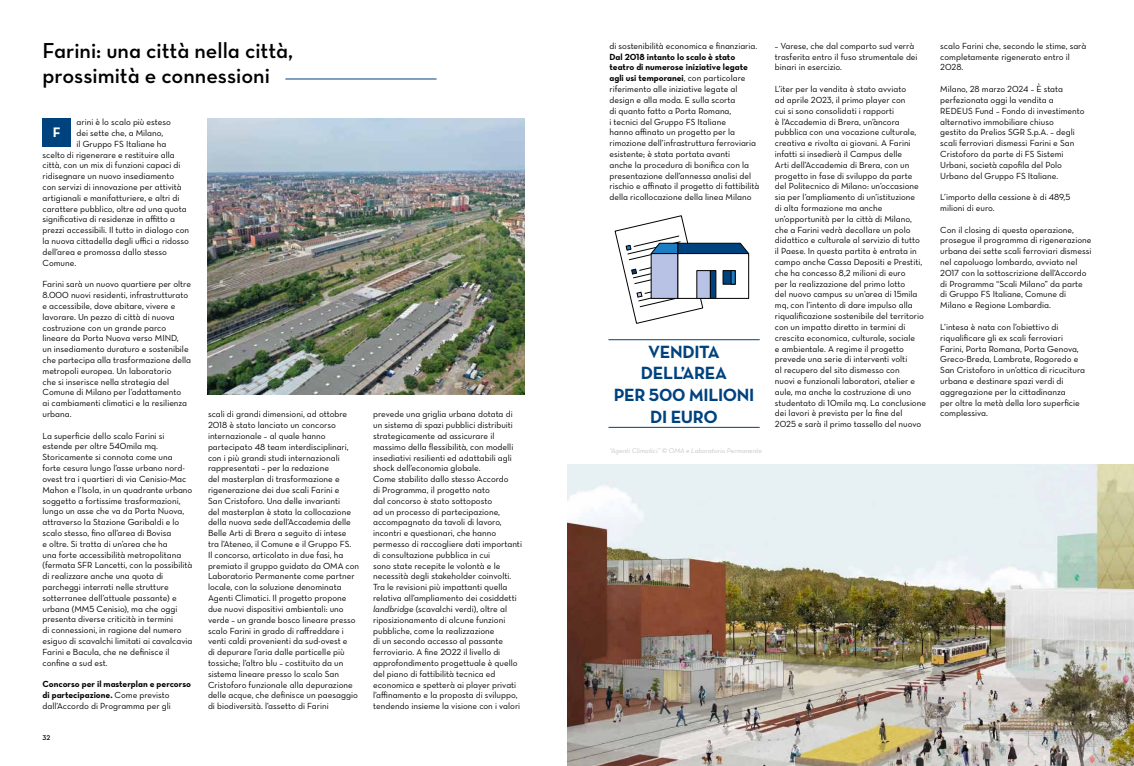
<style>
.page{position:relative;width:1134px;height:766px;background:#fff}
.page>*{position:absolute;margin:0;border:0;box-sizing:border-box;transform-origin:0 0}
.t1{font:22px/25px "Neutra Text Demi Alt";color:#000}
.t2{font:18px/21.6px "Neutra Text Bold Alt";letter-spacing:-.02em;color:#00427e;text-align:center}
.t3{font:14px "Neutra Text Bold Alt";color:#fff}
.t4{font:9px/10.8px "Neutra Text Book Alt";color:#000}
.t5{font:9px/10.8px "Neutra Text Bold Alt";color:#000}
.t6{font:7px "Neutra Text Book Italic Alt";color:#c7c4c4}
.t7{font:7px "Neutra Text Demi Alt";color:#000}
.s1{font-family:"Neutra Text Book Alt"}
.s2{font-family:"Neutra Text Book Italic Alt"}
</style>
<div class="page">
<hr style="left:285px;top:78px;width:152px;height:1px;background:#00427e">
<div style="left:43px;top:118px;width:28px;height:28px;background:#00427e"></div>
<img style="left:208px;top:119px;width:316px;height:275px">
<hr style="left:608px;top:339px;width:152px;height:1px;background:#00427e">
<hr style="left:608px;top:426px;width:152px;height:1px;background:#00427e">
<img style="left:567px;top:464px;width:567px;height:301px">
<svg style="left:614px;top:215px;width:135px;height:109px"></svg>
<div style="left:677px;top:253px;width:72px;height:45px;background:#fff;border:1px solid #020203"></div>
<div style="left:651px;top:253px;width:27px;height:45px;background:#b8c2e4;border:1px solid #020203"></div>
<svg style="left:696px;top:270px;width:15px;height:28px"></svg>
<svg style="left:710px;top:270px;width:6px;height:28px"></svg>
<svg style="left:723px;top:270px;width:8px;height:14px"></svg>
<svg style="left:731px;top:270px;width:4px;height:14px"></svg>
<h1 class="t1" style="left:43px;top:38px;width:252px">Farini: una città nella città, prossimità e connessioni</h1>
<p class="t4" style="left:77px;top:116px;width:96px">arini è lo scalo più esteso</p>
<p class="t4" style="left:77px;top:127px;width:88px">dei sette che, a Milano,</p>
<p class="t4" style="left:77px;top:138px;width:91px">il Gruppo FS Italiane ha</p>
<p class="t4" style="left:43px;top:149px;width:134px">scelto di rigenerare e restituire alla</p>
<p class="t4" style="left:43px;top:160px;width:140px">città, con un mix di funzioni capaci di</p>
<p class="t4" style="left:43px;top:170px;width:133px">ridisegnare un nuovo insediamento</p>
<p class="t4" style="left:43px;top:181px;width:141px">con servizi di innovazione per attività</p>
<p class="t4" style="left:43px;top:192px;width:138px">artigianali e manifatturiere, e altri di</p>
<p class="t4" style="left:43px;top:203px;width:146px">carattere pubblico, oltre ad una quota</p>
<p class="t4" style="left:43px;top:214px;width:134px">significativa di residenze in affitto a</p>
<p class="t4" style="left:43px;top:224px;width:148px">prezzi accessibili. Il tutto in dialogo con</p>
<p class="t4" style="left:43px;top:235px;width:148px">la nuova cittadella degli uffici a ridosso</p>
<p class="t4" style="left:43px;top:246px;width:126px">dell’area e promossa dallo stesso</p>
<p class="t4" style="left:43px;top:257px;width:35px">Comune.</p>
<p class="t4" style="left:43px;top:278px;width:150px">Farini sarà un nuovo quartiere per oltre 8.000 nuovi residenti, infrastrutturato e accessibile, dove abitare, vivere e lavorare. Un pezzo di città di nuova costruzione con un grande parco lineare da Porta Nuova verso MIND,<br>un insediamento duraturo e sostenibile che partecipa alla trasformazione della metropoli europea. Un laboratorio<br>che si inserisce nella strategia del Comune di Milano per l’adattamento<br>ai cambiamenti climatici e la resilienza urbana.</p>
<p class="t4" style="left:43px;top:430px;width:151px">La superficie dello scalo Farini si estende per oltre 540mila mq.<br>Storicamente si connota come una forte cesura lungo l’asse urbano nord&shy;ovest tra i quartieri di via Cenisio-Mac Mahon e l’Isola, in un quadrante urbano soggetto a fortissime trasformazioni, lungo un asse che va da Porta Nuova, attraverso la Stazione Garibaldi e lo scalo stesso, fino all’area di Bovisa<br>e oltre. Si tratta di un’area che ha<br>una forte accessibilità metropolitana (fermata SFR Lancetti, con la possibilità di realizzare anche una quota di parcheggi interrati nelle strutture sotterranee dell’attuale passante) e urbana (MM5 Cenisio), ma che oggi presenta diverse criticità in termini<br>di connessioni, in ragione del numero esiguo di scavalchi limitati ai cavalcavia Farini e Bacula, che ne definisce il confine a sud est.</p>
<p class="t5" style="left:43px;top:678px;width:150px">Concorso per il masterplan e percorso di partecipazione. <span class="s1">Come previsto</span></p>
<p class="t4" style="left:43px;top:700px;width:130px">dall’Accordo di Programma per gli</p>
<h3 class="t3" style="left:53px;top:124px;width:9px">F</h3>
<p class="t4" style="left:208px;top:408px;width:153px">scali di grandi dimensioni, ad ottobre 2018 è stato lanciato un concorso internazionale – al quale hanno partecipato 48 team interdisciplinari, con i più grandi studi internazionali rappresentati – per la redazione<br>del masterplan di trasformazione e rigenerazione dei due scali Farini e<br>San Cristoforo. Una delle invarianti<br>del masterplan è stata la collocazione della nuova sede dell’Accademia delle Belle Arti di Brera a seguito di intese tra l’Ateneo, il Comune e il Gruppo FS.<br>Il concorso, articolato in due fasi, ha premiato il gruppo guidato da OMA con Laboratorio Permanente come partner locale, con la soluzione denominata Agenti Climatici. Il progetto propone due nuovi dispositivi ambientali: uno verde – un grande bosco lineare presso scalo Farini in grado di raffreddare i venti caldi provenienti da sud-ovest e<br>di depurare l’aria dalle particelle più tossiche; l’altro blu – costituito da un sistema lineare presso lo scalo San Cristoforo funzionale alla depurazione delle acque, che definisce un paesaggio di biodiversità. l’assetto di Farini</p>
<p class="t4" style="left:373px;top:408px;width:150px">prevede una griglia urbana dotata di un sistema di spazi pubblici distribuiti strategicamente ad assicurare il massimo della flessibilità, con modelli insediativi resilienti ed adattabili agli shock dell’economia globale.<br>Come stabilito dallo stesso Accordo<br>di Programma, il progetto nato<br>dal concorso è stato sottoposto<br>ad un processo di partecipazione, accompagnato da tavoli di lavoro, incontri e questionari, che hanno permesso di raccogliere dati importanti di consultazione pubblica in cui<br>sono state recepite le volontà e le necessità degli stakeholder coinvolti.<br>Tra le revisioni più impattanti quella relativa all’ampliamento dei cosiddetti <span class="s2">landbridge</span> (scavalchi verdi), oltre al riposizionamento di alcune funzioni pubbliche, come la realizzazione<br>di un secondo accesso al passante ferroviario. A fine 2022 il livello di approfondimento progettuale è quello del piano di fattibilità tecnica ed economica e spetterà ai player privati l’affinamento e la proposta di sviluppo, tendendo insieme la visione con i valori</p>
<p class="t7" style="left:43px;top:733px;width:9px">32</p>
<p class="t4" style="left:609px;top:40px;width:149px">di sostenibilità economica e finanziaria.</p>
<p class="t5" style="left:609px;top:51px;width:140px">Dal 2018 intanto lo scalo è stato teatro di numerose iniziative legate agli usi temporanei<span class="s1">, con particolare</span></p>
<p class="t4" style="left:609px;top:83px;width:152px">riferimento alle iniziative legate al design e alla moda. E sulla scorta<br>di quanto fatto a Porta Romana,<br>i tecnici del Gruppo FS Italiane<br>hanno affinato un progetto per la rimozione dell’infrastruttura ferroviaria esistente; è stata portata avanti<br>anche la procedura di bonifica con la presentazione dell’annessa analisi del rischio e affinato il progetto di fattibilità della ricollocazione della linea Milano</p>
<h2 class="t2" style="left:614px;top:340px;width:142px">VENDITA<br>DELL’AREA<br>PER 500 MILIONI<br>DI EURO</h2>
<p class="t6" style="left:609px;top:446px;width:154px">“Agenti Climatici” © OMA e Laboratorio Permanente</p>
<p class="t4" style="left:775px;top:40px;width:144px">– Varese, che dal comparto sud verrà trasferita entro il fuso strumentale dei binari in esercizio.</p>
<p class="t4" style="left:775px;top:83px;width:153px">L’iter per la vendita è stato avviato<br>ad aprile 2023, il primo player con<br>cui si sono consolidati i rapporti<br>è l’Accademia di Brera, un’àncora pubblica con una vocazione culturale, creativa e rivolta ai giovani. A Farini infatti si insedierà il Campus delle<br>Arti dell’Accademia di Brera, con un progetto in fase di sviluppo da parte del Politecnico di Milano: un’occasione sia per l’ampliamento di un’istituzione<br>di alta formazione ma anche un’opportunità per la città di Milano, che a Farini vedrà decollare un polo didattico e culturale al servizio di tutto il Paese. In questa partita è entrata in campo anche Cassa Depositi e Prestiti, che ha concesso 8,2 milioni di euro<br>per la realizzazione del primo lotto<br>del nuovo campus su un’area di 15mila mq, con l’intento di dare impulso alla riqualificazione sostenibile del territorio con un impatto diretto in termini di crescita economica, culturale, sociale<br>e ambientale. A regime il progetto prevede una serie di interventi volti<br>al recupero del sito dismesso con<br>nuovi e funzionali laboratori, atelier e aule, ma anche la costruzione di uno studentato di 10mila mq. La conclusione dei lavori è prevista per la fine del<br>2025 e sarà il primo tassello del nuovo</p>
<p class="t4" style="left:940px;top:40px;width:148px">scalo Farini che, secondo le stime, sarà completamente rigenerato entro il<br>2028.</p>
<p class="t4" style="left:940px;top:83px;width:146px">Milano, 28 marzo 2024 – È stata perfezionata oggi la vendita a REDEUS Fund – Fondo di investimento alternativo immobiliare chiuso<br>gestito da Prelios SGR S.p.A. – degli scali ferroviari dismessi Farini e San Cristoforo da parte di FS Sistemi Urbani, società capofila del Polo Urbano del Gruppo FS Italiane.</p>
<p class="t4" style="left:940px;top:191px;width:132px">L’importo della cessione è di 489,5 milioni di euro.</p>
<p class="t4" style="left:940px;top:224px;width:153px">Con il closing di questa operazione, prosegue il programma di rigenerazione urbana dei sette scali ferroviari dismessi nel capoluogo lombardo, avviato nel 2017 con la sottoscrizione dell’Accordo di Programma “Scali Milano” da parte di Gruppo FS Italiane, Comune di Milano e Regione Lombardia.</p>
<p class="t4" style="left:940px;top:321px;width:146px">L’intesa è nata con l’obiettivo di riqualificare gli ex scali ferroviari Farini, Porta Romana, Porta Genova, Greco-Breda, Lambrate, Rogoredo e San Cristoforo in un’ottica di ricucitura urbana e destinare spazi verdi di aggregazione per la cittadinanza<br>per oltre la metà della loro superficie complessiva.</p>
</div>
